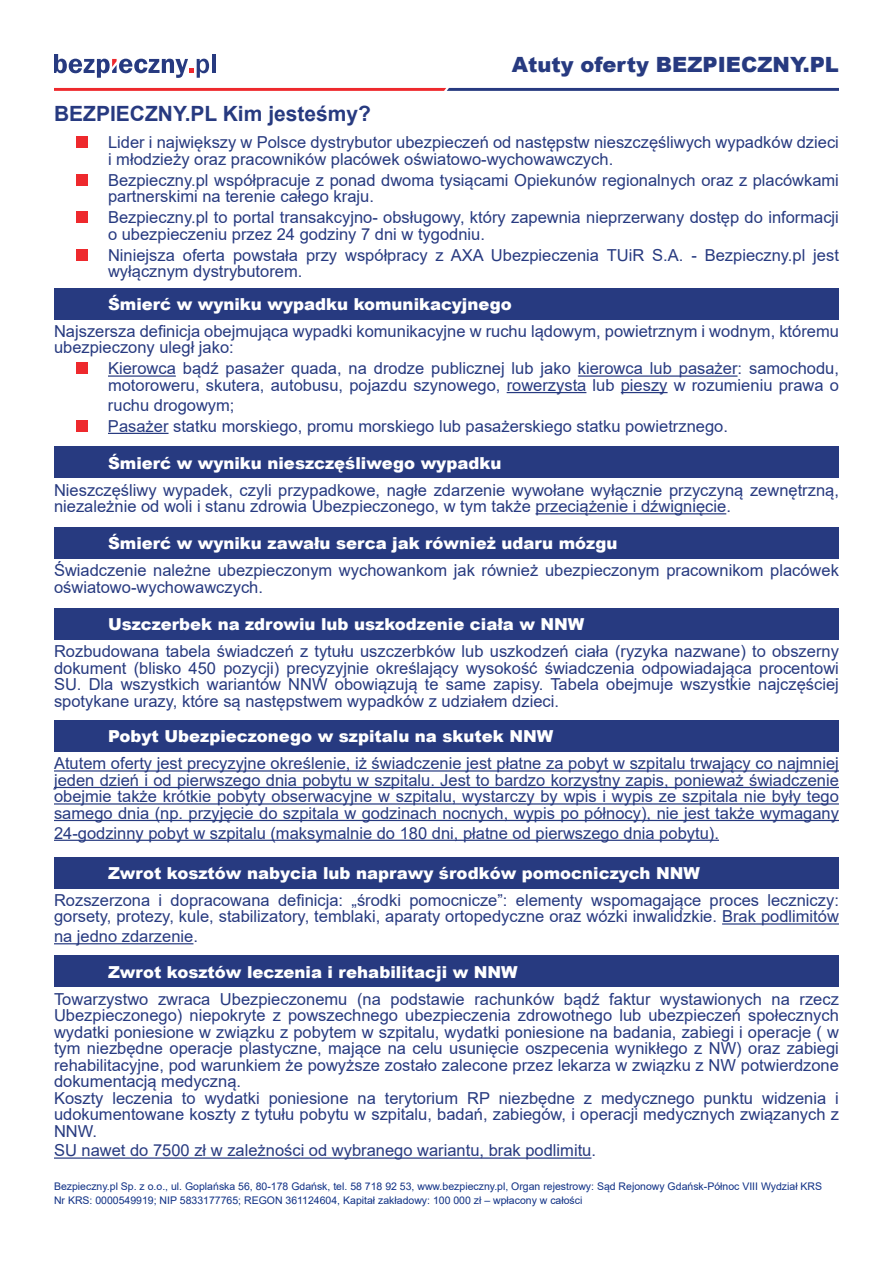
<style>
.page{position:relative;width:893px;height:1263px;background:#fff}
.page>*{position:absolute;margin:0;border:0;box-sizing:border-box;transform-origin:0 0}
.t1{font:700 21px "Arial";color:#273a80}
.t2{font:900 21px "Arial";color:#273a80}
.t3{font:16.5px/16.5px "Arial";color:#273a80}
.t4{font:900 16.5px "Arial";color:#fff}
.t5{font:10.5px/13.5px "Arial";color:#0f3085}
</style>
<div class="page">
<svg style="left:54px;top:88px;width:785px;height:3px;background:#8f3a5d"></svg>
<hr style="left:212px;top:54px;width:3px;height:19px;background:#273a80">
<svg style="left:54px;top:54px;width:155px;height:24px"></svg>
<div style="left:76px;top:136px;width:12px;height:12px;background:#ee292d"></div>
<div style="left:76px;top:174px;width:12px;height:12px;background:#ee292d"></div>
<div style="left:76px;top:212px;width:12px;height:11px;background:#ee292d"></div>
<div style="left:76px;top:249px;width:12px;height:12px;background:#ee292d"></div>
<div style="left:55px;top:288px;width:784px;height:31px;background:#273a80"></div>
<hr style="left:108px;top:375px;width:68px;height:2px;background:#273a80">
<hr style="left:578px;top:375px;width:159px;height:2px;background:#273a80">
<hr style="left:507px;top:392px;width:79px;height:1px;background:#273a80">
<hr style="left:621px;top:392px;width:47px;height:1px;background:#273a80">
<hr style="left:108px;top:433px;width:61px;height:1px;background:#273a80">
<div style="left:76px;top:362px;width:12px;height:12px;background:#ee292d"></div>
<div style="left:76px;top:420px;width:12px;height:12px;background:#ee292d"></div>
<div style="left:55px;top:447px;width:784px;height:31px;background:#273a80"></div>
<hr style="left:535px;top:513px;width:191px;height:1px;background:#273a80">
<div style="left:55px;top:527px;width:784px;height:32px;background:#273a80"></div>
<div style="left:55px;top:608px;width:784px;height:31px;background:#273a80"></div>
<div style="left:55px;top:720px;width:784px;height:32px;background:#273a80"></div>
<hr style="left:54px;top:770px;width:785px;height:1px;background:#273a80">
<hr style="left:54px;top:787px;width:785px;height:1px;background:#273a80">
<hr style="left:54px;top:803px;width:785px;height:1px;background:#273a80">
<hr style="left:54px;top:820px;width:785px;height:1px;background:#273a80">
<hr style="left:54px;top:840px;width:665px;height:1px;background:#273a80">
<div style="left:55px;top:857px;width:784px;height:31px;background:#273a80"></div>
<hr style="left:722px;top:923px;width:117px;height:1px;background:#273a80">
<hr style="left:54px;top:943px;width:139px;height:1px;background:#273a80">
<div style="left:55px;top:956px;width:784px;height:31px;background:#273a80"></div>
<hr style="left:54px;top:1157px;width:537px;height:2px;background:#273a80">
<p class="t2" style="left:512px;top:49px;width:329px">Atuty oferty BEZPIECZNY.PL</p>
<p class="t1" style="left:54px;top:99px;width:319px">BEZPIECZNY.PL Kim jesteśmy?</p>
<p class="t3" style="left:108px;top:134px;width:732px">Lider i największy w Polsce dystrybutor ubezpieczeń od następstw nieszczęśliwych wypadków dzieci i młodzieży oraz pracowników placówek oświatowo-wychowawczych.</p>
<p class="t3" style="left:108px;top:171px;width:732px">Bezpieczny.pl współpracuje z ponad dwoma tysiącami Opiekunów regionalnych oraz z placówkami partnerskimi na terenie całego kraju.</p>
<p class="t3" style="left:108px;top:209px;width:732px">Bezpieczny.pl to portal transakcyjno- obsługowy, który zapewnia nieprzerwany dostęp do informacji o ubezpieczeniu przez 24 godziny 7 dni w tygodniu.</p>
<p class="t3" style="left:108px;top:246px;width:732px">Niniejsza oferta powstała przy współpracy z AXA Ubezpieczenia TUiR S.A. - Bezpieczny.pl jest wyłącznym dystrybutorem.</p>
<p class="t4" style="left:108px;top:292px;width:405px">Śmierć w wyniku wypadku komunikacyjnego</p>
<p class="t3" style="left:54px;top:323px;width:786px">Najszersza definicja obejmująca wypadki komunikacyjne w ruchu lądowym, powietrznym i wodnym, któremu ubezpieczony uległ jako:</p>
<p class="t3" style="left:108px;top:360px;width:732px">Kierowca bądź pasażer quada, na drodze publicznej lub jako kierowca lub pasażer: samochodu, motoroweru, skutera, autobusu, pojazdu szynowego, rowerzysta lub pieszy w rozumieniu prawa o</p>
<p class="t3" style="left:108px;top:394px;width:621px;line-height:21px">ruchu drogowym;<br>Pasażer statku morskiego, promu morskiego lub pasażerskiego statku powietrznego.</p>
<p class="t4" style="left:108px;top:451px;width:395px">Śmierć w wyniku nieszczęśliwego wypadku</p>
<p class="t3" style="left:54px;top:481px;width:786px">Nieszczęśliwy wypadek, czyli przypadkowe, nagłe zdarzenie wywołane wyłącznie przyczyną zewnętrzną, niezależnie od woli i stanu zdrowia Ubezpieczonego, w tym także przeciążenie i dźwignięcie.</p>
<p class="t4" style="left:108px;top:531px;width:511px">Śmierć w wyniku zawału serca jak również udaru mózgu</p>
<p class="t3" style="left:54px;top:562px;width:786px">Świadczenie należne ubezpieczonym wychowankom jak również ubezpieczonym pracownikom placówek oświatowo-wychowawczych.</p>
<p class="t4" style="left:108px;top:612px;width:478px">Uszczerbek na zdrowiu lub uszkodzenie ciała w NNW</p>
<p class="t3" style="left:54px;top:643px;width:786px;text-align:justify">Rozbudowana tabela świadczeń z tytułu uszczerbków lub uszkodzeń ciała (ryzyka nazwane) to obszerny dokument (blisko 450 pozycji) precyzyjnie określający wysokość świadczenia odpowiadająca procentowi SU. Dla wszystkich wariantów NNW obowiązują te same zapisy. Tabela obejmuje wszystkie najczęściej spotykane urazy, które są następstwem wypadków z udziałem dzieci.</p>
<p class="t4" style="left:108px;top:724px;width:447px">Pobyt Ubezpieczonego w szpitalu na skutek NNW</p>
<p class="t3" style="left:54px;top:755px;width:786px;text-align:justify">Atutem oferty jest precyzyjne określenie, iż świadczenie jest płatne za pobyt w szpitalu trwający co najmniej jeden dzień i od pierwszego dnia pobytu w szpitalu. Jest to bardzo korzystny zapis, ponieważ świadczenie obejmie także krótkie pobyty obserwacyjne w szpitalu, wystarczy by wpis i wypis ze szpitala nie były tego samego dnia (np. przyjęcie do szpitala w godzinach nocnych, wypis po północy), nie jest także wymagany</p>
<p class="t3" style="left:54px;top:824px;width:666px">24-godzinny pobyt w szpitalu (maksymalnie do 180 dni, płatne od pierwszego dnia pobytu).</p>
<p class="t4" style="left:108px;top:861px;width:593px">Zwrot kosztów nabycia lub naprawy środków pomocniczych NNW</p>
<p class="t3" style="left:54px;top:891px;width:786px">Rozszerzona i dopracowana definicja: „środki pomocnicze”: elementy wspomagające proces leczniczy: gorsety, protezy, kule, stabilizatory, temblaki, aparaty ortopedyczne oraz wózki inwalidzkie. Brak podlimitów</p>
<p class="t3" style="left:54px;top:928px;width:146px">na jedno zdarzenie.</p>
<p class="t4" style="left:108px;top:960px;width:411px">Zwrot kosztów leczenia i rehabilitacji w NNW</p>
<p class="t3" style="left:54px;top:990px;width:786px">Towarzystwo zwraca Ubezpieczonemu (na podstawie rachunków bądź faktur wystawionych na rzecz Ubezpieczonego) niepokryte z powszechnego ubezpieczenia zdrowotnego lub ubezpieczeń społecznych wydatki poniesione w związku z pobytem w szpitalu, wydatki poniesione na badania, zabiegi i operacje ( w tym niezbędne operacje plastyczne, mające na celu usunięcie oszpecenia wynikłego z NW) oraz zabiegi rehabilitacyjne, pod warunkiem że powyższe zostało zalecone przez lekarza w związku z NW potwierdzone dokumentacją medyczną.<br>Koszty leczenia to wydatki poniesione na terytorium RP niezbędne z medycznego punktu widzenia i udokumentowane koszty z tytułu pobytu w szpitalu, badań, zabiegów, i operacji medycznych związanych z NNW.</p>
<p class="t3" style="left:54px;top:1142px;width:544px">SU nawet do 7500 zł w zależności od wybranego wariantu, brak podlimitu.</p>
<p class="t5" style="left:54px;top:1180px;width:770px">Bezpieczny.pl Sp. z o.o., ul. Goplańska 56, 80-178 Gdańsk, tel. 58 718 92 53, www.bezpieczny.pl, Organ rejestrowy: Sąd Rejonowy Gdańsk-Północ VIII Wydział KRS<br>Nr KRS: 0000549919; NIP 5833177765; REGON 361124604, Kapitał zakładowy: 100 000 zł – wpłacony w całości</p>
</div>
